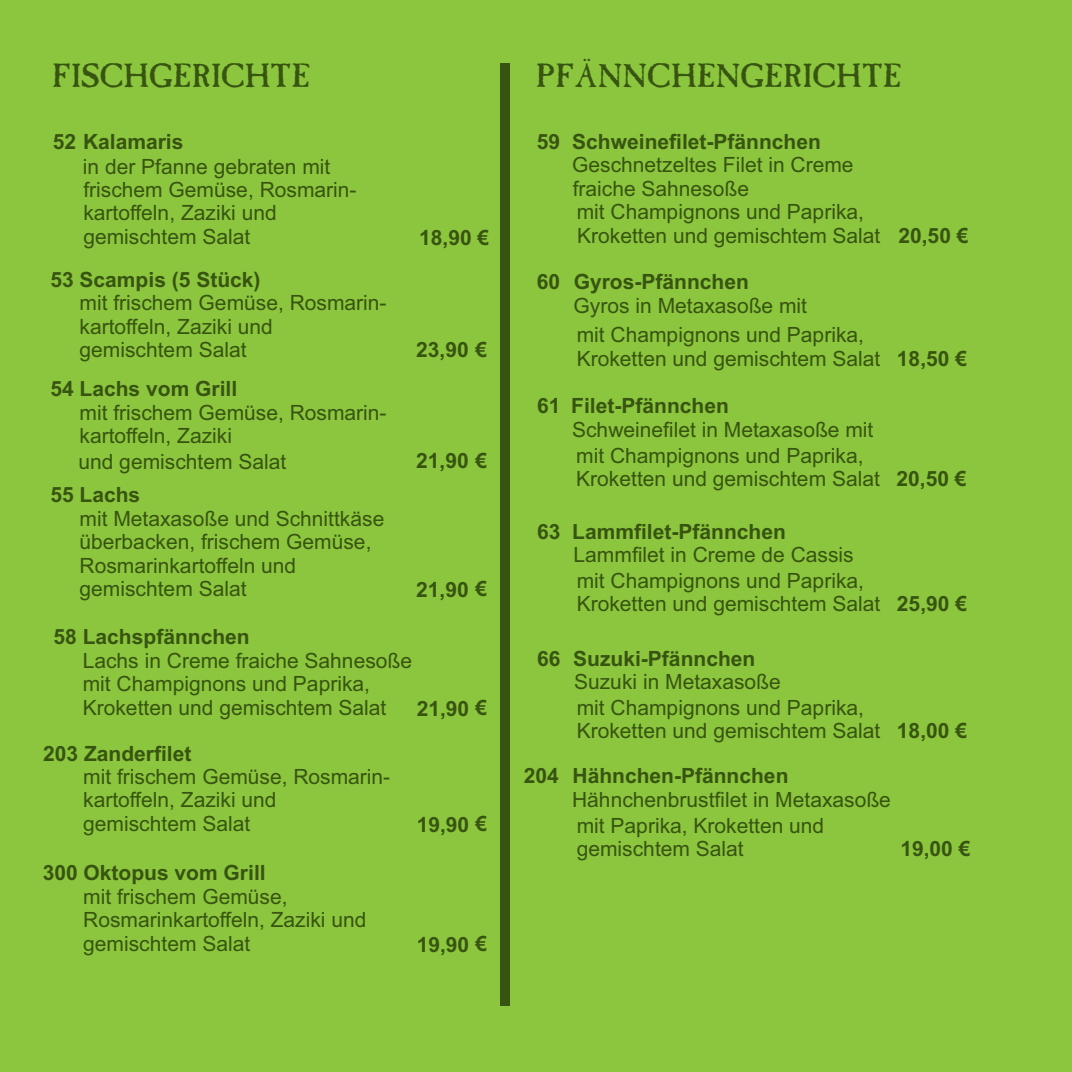
<style>
.page{position:relative;width:1072px;height:1072px;background:#fff}
.page>*{position:absolute;margin:0;border:0;box-sizing:border-box;transform-origin:0 0}
.t1{font:33.77px "Casablanca Antique";color:#385411}
.t2{font:21px/23.4px "Arial";color:#385411}
.t3{font:700 21px "Arial";color:#385411}
.s1{font-weight:700}
</style>
<div class="page">
<div style="left:0;top:0;width:1071px;height:1071px;background:#8bc63e"></div>
<div style="left:500px;top:63px;width:10px;height:942px;background:#385411"></div>
<h1 class="t1" style="left:52px;top:64px;width:260px">FISCHGERICHTE</h1>
<p class="t3" style="left:53px;top:134px;width:132px">52 Kalamaris</p>
<p class="t2" style="left:83px;top:156px;width:275px">in der Pfanne gebraten mit frischem Gemüse, Rosmarin&shy;kartoffeln, Zaziki und gemischtem Salat</p>
<p class="t3" style="left:50px;top:271px;width:212px">53 Scampis (5 Stück)</p>
<p class="t2" style="left:80px;top:293px;width:308px">mit frischem Gemüse, Rosmarin&shy;kartoffeln, Zaziki und gemischtem Salat</p>
<p class="t3" style="left:419px;top:230px;width:72px">18,90 €</p>
<p class="t3" style="left:416px;top:342px;width:73px">23,90 €</p>
<p class="t3" style="left:50px;top:381px;width:188px">54 Lachs vom Grill</p>
<p class="t2" style="left:80px;top:402px;width:308px">mit frischem Gemüse, Rosmarin&shy;kartoffeln, Zaziki</p>
<p class="t2" style="left:78px;top:452px;width:209px">und gemischtem Salat</p>
<p class="t3" style="left:416px;top:453px;width:73px">21,90 €</p>
<p class="t3" style="left:50px;top:487px;width:91px">55 Lachs</p>
<p class="t2" style="left:80px;top:508px;width:306px">mit Metaxasoße und Schnittkäse überbacken, frischem Gemüse,<br>Rosmarinkartoffeln und gemischtem Salat</p>
<p class="t3" style="left:416px;top:581px;width:73px">21,90 €</p>
<p class="t3" style="left:54px;top:629px;width:198px">58 Lachspfännchen</p>
<p class="t2" style="left:83px;top:650px;width:331px">Lachs in Creme fraiche Sahnesoße mit Champignons und Paprika,<br>Kroketten und gemischtem Salat</p>
<p class="t3" style="left:43px;top:745px;width:150px">203 Zanderfilet</p>
<p class="t2" style="left:83px;top:766px;width:308px">mit frischem Gemüse, Rosmarin&shy;kartoffeln, Zaziki und gemischtem Salat</p>
<p class="t3" style="left:417px;top:700px;width:72px">21,90 €</p>
<p class="t3" style="left:417px;top:816px;width:72px">19,90 €</p>
<p class="t3" style="left:43px;top:865px;width:224px">300 Oktopus vom Grill</p>
<p class="t2" style="left:83px;top:886px;width:285px">mit frischem Gemüse,<br>Rosmarinkartoffeln, Zaziki und gemischtem Salat</p>
<p class="t3" style="left:417px;top:936px;width:72px">19,90 €</p>
<h1 class="t1" style="left:536px;top:64px;width:367px">PFÄNNCHENGERICHTE</h1>
<p class="t3" style="left:537px;top:134px;width:286px">59 Schweinefilet-Pfännchen</p>
<p class="t2" style="left:572px;top:155px;width:398px">Geschnetzeltes Filet in Creme<br>fraiche Sahnesoße<br>mit Champignons und Paprika,<br>Kroketten und gemischtem Salat <span class="s1">20,50 €</span></p>
<p class="t3" style="left:537px;top:274px;width:214px">60 Gyros-Pfännchen</p>
<p class="t2" style="left:573px;top:292px;width:292px;line-height:29.6px">Gyros in Metaxasoße mit<br>mit Champignons und Paprika,</p>
<p class="t2" style="left:577px;top:348px;width:392px">Kroketten und gemischtem Salat <span class="s1">18,50 €</span></p>
<p class="t3" style="left:537px;top:398px;width:193px">61 Filet-Pfännchen</p>
<p class="t2" style="left:572px;top:418px;width:303px;line-height:26.1px">Schweinefilet in Metaxasoße mit mit Champignons und Paprika,</p>
<p class="t2" style="left:576px;top:469px;width:392px">Kroketten und gemischtem Salat <span class="s1">20,50 €</span></p>
<p class="t3" style="left:537px;top:523px;width:250px">63 Lammfilet-Pfännchen</p>
<p class="t2" style="left:573px;top:544px;width:292px;line-height:25.6px">Lammfilet in Creme de Cassis mit Champignons und Paprika,</p>
<p class="t2" style="left:577px;top:594px;width:392px">Kroketten und gemischtem Salat <span class="s1">25,90 €</span></p>
<p class="t3" style="left:537px;top:650px;width:220px">66 Suzuki-Pfännchen</p>
<p class="t2" style="left:574px;top:671px;width:291px;line-height:25.6px">Suzuki in Metaxasoße<br>mit Champignons und Paprika,</p>
<p class="t2" style="left:524px;top:710px;width:444px;line-height:45.1px;text-indent:53px">Kroketten und gemischtem Salat <span class="s1">18,00 €<br>204 Hähnchen-Pfännchen</span></p>
<p class="t2" style="left:572px;top:788px;width:320px;line-height:25.6px">Hähnchenbrustfilet in Metaxasoße mit Paprika, Kroketten und</p>
<p class="t2" style="left:577px;top:838px;width:168px">gemischtem Salat</p>
<p class="t3" style="left:900px;top:840px;width:72px">19,00 €</p>
</div>
